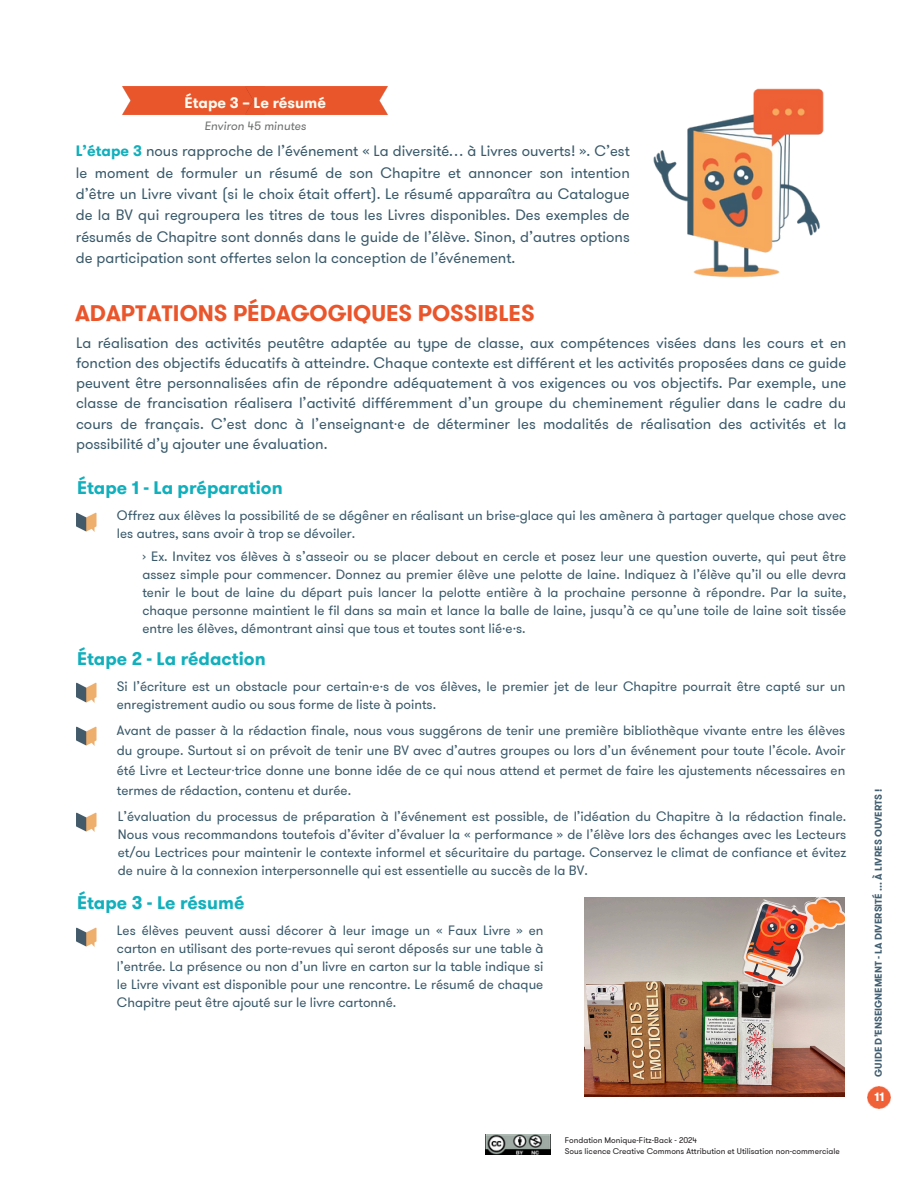
<style>
.page{position:relative;width:918px;height:1188px;background:#fff}
.page>*{position:absolute;margin:0;border:0;box-sizing:border-box;transform-origin:0 0}
.t1{font:700 22.5px "GT Walsheim Pro";color:#ea562c}
.t2{font:700 18px "GT Walsheim Pro";color:#12afbc}
.t3{font:15px/21.3px "GT Walsheim Pro";color:#3a5a6b;text-align:justify}
.t4{font:700 15px "GT Walsheim Pro";color:#fbfaef}
.t5{font:13.5px/18px "GT Walsheim Pro";color:#3a5a6b;text-align:justify}
.t6{font:italic 12px "GT Walsheim Pro";color:#6e716f}
.t7{font:700 12px "GT Walsheim Pro";color:#fff}
.t8{font:700 9.75px "GT Walsheim Pro";color:#425f71}
.t9{font:8.25px "GT Walsheim Pro";color:#231f20}
.s1{font-weight:700;color:#12afbc}
.s2{font-family:"Liberation Serif"}
</style>
<div class="page">
<img style="left:486px;top:1134px;width:65px;height:21px">
<img style="left:868px;top:1086px;width:22px;height:23px">
<img style="left:653px;top:88px;width:171px;height:190px">
<img style="left:76px;top:683px;width:21px;height:19px">
<img style="left:76px;top:512px;width:21px;height:19px">
<img style="left:76px;top:727px;width:21px;height:19px">
<img style="left:76px;top:927px;width:21px;height:19px">
<img style="left:76px;top:812px;width:20px;height:20px">
<div style="left:123px;top:86px;width:123px;height:28px;background:#ea562c"></div>
<img style="left:246px;top:86px;width:142px;height:28px">
<img style="left:584px;top:897px;width:260px;height:199px">
<h5 class="t4" style="left:185px;top:93px;width:143px">Étape 3 – Le résumé</h5>
<h4 class="t6" style="left:204px;top:118px;width:103px">Environ 45 minutes</h4>
<p class="t3" style="left:76px;top:140px;width:556px"><span class="s1">L’étape 3</span> nous rapproche de l’événement « La diversité… à Livres ouverts! ». C’est le moment de formuler un résumé de son Chapitre et annoncer son intention d’être un Livre vivant (si le choix était offert). Le résumé apparaîtra au Catalogue de la BV qui regroupera les titres de tous les Livres disponibles. Des exemples de résumés de Chapitre sont donnés dans le guide de l’élève. Sinon, d’autres options de participation sont offertes selon la conception de l’événement.</p>
<h2 class="t1" style="left:75px;top:299px;width:461px">ADAPTATIONS PÉDAGOGIQUES POSSIBLES</h2>
<h4 class="t3" style="left:76px;top:332px;width:772px;line-height:20.2px">La réalisation des activités peutêtre adaptée au type de classe, aux compétences visées dans les cours et en fonction des objectifs éducatifs à atteindre. Chaque contexte est différent et les activités proposées dans ce guide peuvent être personnalisées afin de répondre adéquatement à vos exigences ou vos objectifs. Par exemple, une classe de francisation réalisera l’activité différemment d’un groupe du cheminement régulier dans le cadre du cours de français. C’est donc à l’enseignant<span class="s2">∙</span>e de déterminer les modalités de réalisation des activités et la possibilité d’y ajouter une évaluation.</h4>
<p class="t2" style="left:77px;top:476px;width:207px">Étape 1 - La préparation</p>
<h4 class="t5" style="left:117px;top:506px;width:731px">Offrez aux élèves la possibilité de se dégêner en réalisant un brise-glace qui les amènera à partager quelque chose avec les autres, sans avoir à trop se dévoiler.</h4>
<p class="t5" style="left:142px;top:547px;width:705px">› Ex. Invitez vos élèves à s’asseoir ou se placer debout en cercle et posez leur une question ouverte, qui peut être assez simple pour commencer. Donnez au premier élève une pelotte de laine. Indiquez à l’élève qu’il ou elle devra tenir le bout de laine du départ puis lancer la pelotte entière à la prochaine personne à répondre. Par la suite, chaque personne maintient le fil dans sa main et lance la balle de laine, jusqu’à ce qu’une toile de laine soit tissée entre les élèves, démontrant ainsi que tous et toutes sont lié·e·s.</p>
<h4 class="t2" style="left:77px;top:647px;width:190px">Étape 2 - La rédaction</h4>
<h1 class="t5" style="left:117px;top:677px;width:730px">Si l’écriture est un obstacle pour certain·e·s de vos élèves, le premier jet de leur Chapitre pourrait être capté sur un enregistrement audio ou sous forme de liste à points.</h1>
<h4 class="t5" style="left:117px;top:720px;width:730px;line-height:20.2px">Avant de passer à la rédaction finale, nous vous suggérons de tenir une première bibliothèque vivante entre les élèves du groupe. Surtout si on prévoit de tenir une BV avec d’autres groupes ou lors d’un événement pour toute l’école. Avoir été Livre et Lecteur<span class="s2">∙</span>trice donne une bonne idée de ce qui nous attend et permet de faire les ajustements nécessaires en termes de rédaction, contenu et durée.</h4>
<h2 class="t5" style="left:118px;top:807px;width:730px">L’évaluation du processus de préparation à l’événement est possible, de l’idéation du Chapitre à la rédaction finale.<br>Nous vous recommandons toutefois d’éviter d’évaluer la « performance » de l’élève lors des échanges avec les Lecteurs et/ou Lectrices pour maintenir le contexte informel et sécuritaire du partage. Conservez le climat de confiance et évitez de nuire à la connexion interpersonnelle qui est essentielle au succès de la BV.</h2>
<p class="t2" style="left:77px;top:891px;width:169px">Étape 3 - Le résumé</p>
<h4 class="t5" style="left:117px;top:921px;width:428px">Les élèves peuvent aussi décorer à leur image un « Faux Livre » en carton en utilisant des porte-revues qui seront déposés sur une table à l’entrée. La présence ou non d’un livre en carton sur la table indique si le Livre vivant est disponible pour une rencontre. Le résumé de chaque Chapitre peut être ajouté sur le livre cartonné.</h4>
<p class="t9" style="left:565px;top:1135px;width:134px">Fondation Monique-Fitz-Back - 2024</p>
<p class="t9" style="left:565px;top:1146px;width:276px">Sous licence Creative Commons Attribution et Utilisation non-commerciale</p>
<p class="t8" style="left:872px;top:1077px;width:290px;rotate:-90deg">GUIDE D’ENSEIGNEMENT - LA DIVERSITÉ ... À LIVRES OUVERTS !</p>
<h4 class="t7" style="left:875px;top:1089px;width:11px">11</h4>
<h3 class="t7" style="left:874px;top:1089px;width:9px">4</h3>
</div>
